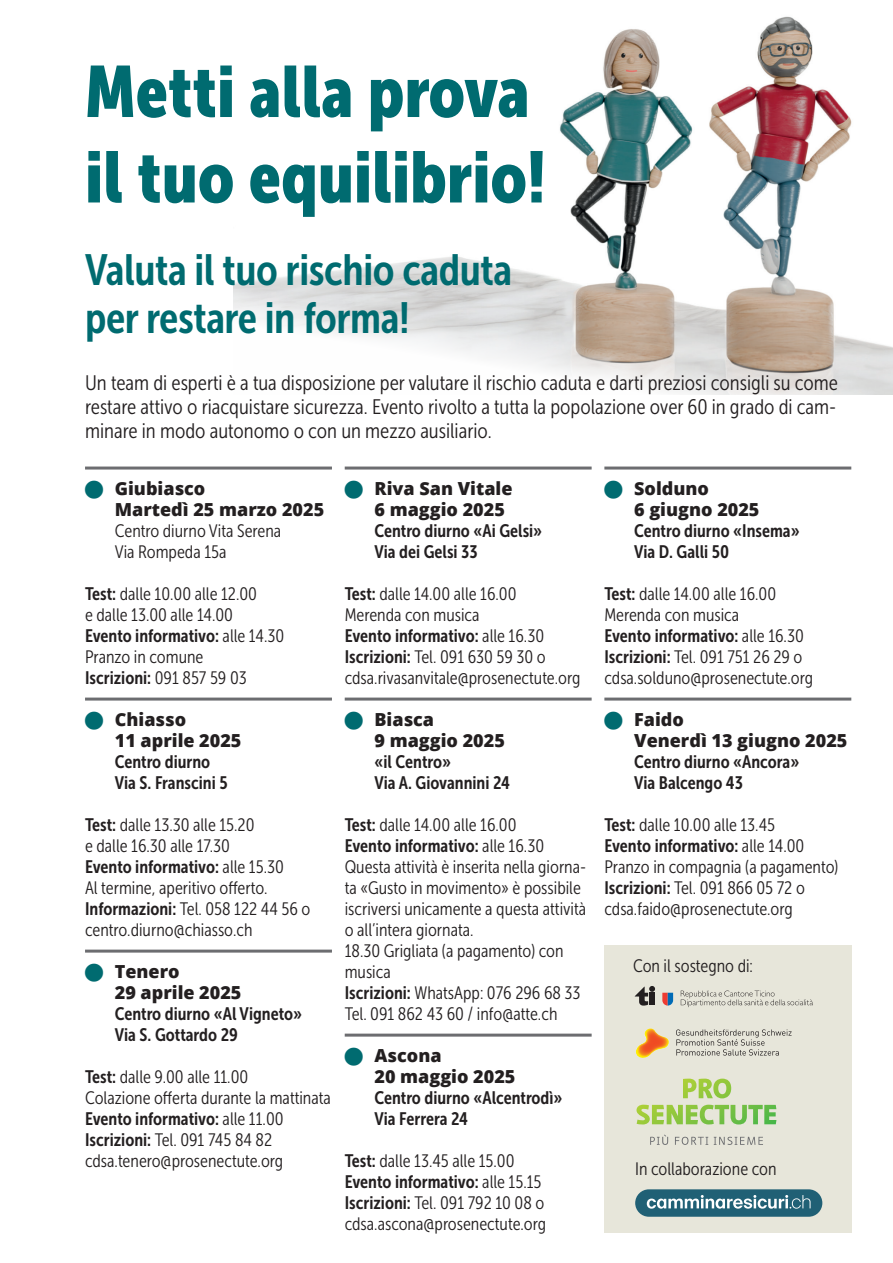
<style>
.page{position:relative;width:893px;height:1263px;background:#fff}
.page>*{position:absolute;margin:0;border:0;box-sizing:border-box;transform-origin:0 0}
.t1{font:72px/85.5px "Museo Sans Cond 900";color:#006b70}
.t2{font:43.5px/48px "Museo Sans Cond 700";letter-spacing:-.01em;color:#006b70}
.t3{font:21px/24px "Museo Sans Cond 300";color:#231f20;text-align:justify}
.t4{font:18px/21px "Museo Sans Cond 300";color:#231f20}
.t5{font:18px/21px "Museo Sans Cond 700";color:#231f20}
.t6{font:800 18px/21px "Open Sans";color:#231f20}
.s1{font-family:"Museo Sans Cond 700"}
.s2{font-family:"Museo Sans Cond 300"}
</style>
<div class="page">
<img style="left:234px;top:16px;width:659px;height:378px">
<hr style="left:85px;top:466px;width:247px;height:3px;background:#6c6d70">
<hr style="left:85px;top:697px;width:247px;height:3px;background:#6c6d70">
<hr style="left:85px;top:949px;width:247px;height:3px;background:#6c6d70">
<hr style="left:345px;top:466px;width:247px;height:3px;background:#6c6d70">
<hr style="left:345px;top:697px;width:247px;height:3px;background:#6c6d70">
<hr style="left:345px;top:1033px;width:247px;height:3px;background:#6c6d70">
<hr style="left:604px;top:466px;width:247px;height:3px;background:#6c6d70">
<hr style="left:604px;top:697px;width:247px;height:3px;background:#6c6d70">
<div style="left:604px;top:945px;width:247px;height:288px;background:#e7e6da"></div>
<svg style="left:636px;top:1078px;width:140px;height:46px"></svg>
<svg style="left:650px;top:1134px;width:18px;height:11px"></svg>
<svg style="left:675px;top:1137px;width:33px;height:8px"></svg>
<svg style="left:714px;top:1137px;width:49px;height:8px"></svg>
<svg style="left:662px;top:993px;width:11px;height:12px"></svg>
<svg style="left:635px;top:986px;width:20px;height:19px"></svg>
<svg style="left:681px;top:990px;width:132px;height:17px"></svg>
<img style="left:636px;top:1028px;width:33px;height:30px">
<svg style="left:676px;top:1029px;width:116px;height:26px"></svg>
<div style="left:635px;top:1189px;width:187px;height:28px;background:#206075;border-radius:14px"></div>
<svg style="left:647px;top:1195px;width:163px;height:13px"></svg>
<h1 class="t1" style="left:85px;top:49px;width:463px">Metti alla prova il tuo equilibrio!</h1>
<h2 class="t2" style="left:85px;top:246px;width:429px">Valuta il tuo rischio caduta per restare in forma!</h2>
<p class="t3" style="left:85px;top:371px;width:755px">Un team di esperti è a tua disposizione per valutare il rischio caduta e darti preziosi consigli su come restare attivo o riacquistare sicurezza. Evento rivolto a tutta la popolazione over 60 in grado di cam&shy;minare in modo autonomo o con un mezzo ausiliario.</p>
<p class="t6" style="left:115px;top:477px;width:211px">Giubiasco<br>Martedì 25 marzo 2025</p>
<p class="t4" style="left:115px;top:520px;width:168px">Centro diurno Vita Serena<br>Via Rompeda 15a</p>
<p class="t4" style="left:85px;top:583px;width:174px"><span class="s1">Test:</span> dalle 10.00 alle 12.00 e dalle 13.00 alle 14.00</p>
<p class="t5" style="left:85px;top:625px;width:201px">Evento informativo: <span class="s2">alle 14.30</span></p>
<p class="t4" style="left:85px;top:647px;width:120px">Pranzo in comune</p>
<p class="t5" style="left:85px;top:667px;width:163px">Iscrizioni: <span class="s2">091 857 59 03</span></p>
<p class="t6" style="left:115px;top:708px;width:128px">Chiasso<br>11 aprile 2025</p>
<p class="t5" style="left:115px;top:751px;width:114px">Centro diurno<br>Via S. Franscini 5</p>
<p class="t4" style="left:85px;top:815px;width:171px"><span class="s1">Test:</span> dalle 13.30 alle 15.20 e dalle 16.30 alle 17.30</p>
<p class="t5" style="left:85px;top:856px;width:200px">Evento informativo: <span class="s2">alle 15.30</span></p>
<p class="t4" style="left:85px;top:878px;width:227px">Al termine, aperitivo offerto.<br><span class="s1">Informazioni:</span> Tel. 058 122 44 56 o centro.diurno@chiasso.ch</p>
<p class="t6" style="left:115px;top:960px;width:128px">Tenero<br>29 aprile 2025</p>
<p class="t5" style="left:115px;top:1003px;width:189px">Centro diurno «Al Vigneto»<br>Via S. Gottardo 29</p>
<p class="t4" style="left:85px;top:1067px;width:247px"><span class="s1">Test:</span> dalle 9.00 alle 11.00<br>Colazione offerta durante la mattinata</p>
<p class="t5" style="left:85px;top:1108px;width:200px">Evento informativo: <span class="s2">alle 11.00</span></p>
<p class="t4" style="left:85px;top:1130px;width:200px"><span class="s1">Iscrizioni:</span> Tel. 091 745 84 82 cdsa.tenero@prosenectute.org</p>
<p class="t6" style="left:374px;top:477px;width:140px">Riva San Vitale<br>6 maggio 2025</p>
<p class="t5" style="left:374px;top:520px;width:169px">Centro diurno «Ai Gelsi»<br>Via dei Gelsi 33</p>
<p class="t4" style="left:345px;top:583px;width:173px"><span class="s1">Test:</span> dalle 14.00 alle 16.00<br>Merenda con musica</p>
<p class="t5" style="left:345px;top:625px;width:201px">Evento informativo: <span class="s2">alle 16.30</span></p>
<p class="t4" style="left:345px;top:647px;width:237px"><span class="s1">Iscrizioni:</span> Tel. 091 630 59 30 o cdsa.rivasanvitale@prosenectute.org</p>
<p class="t6" style="left:374px;top:708px;width:132px">Biasca<br>9 maggio 2025</p>
<p class="t5" style="left:374px;top:751px;width:137px">«il Centro»<br>Via A. Giovannini 24</p>
<p class="t4" style="left:345px;top:815px;width:173px"><span class="s1">Test:</span> dalle 14.00 alle 16.00</p>
<p class="t5" style="left:345px;top:835px;width:201px">Evento informativo: <span class="s2">alle 16.30</span></p>
<p class="t4" style="left:345px;top:857px;width:243px">Questa attività è inserita nella giorna&shy;ta «Gusto in movimento» è possibile iscriversi unicamente a questa attività o all’intera giornata.<br>18.30 Grigliata (a pagamento) con musica<br><span class="s1">Iscrizioni:</span> WhatsApp: 076 296 68 33<br>Tel. 091 862 43 60 / info@atte.ch</p>
<p class="t6" style="left:374px;top:1044px;width:142px">Ascona<br>20 maggio 2025</p>
<p class="t5" style="left:374px;top:1087px;width:189px">Centro diurno «Alcentrodì»<br>Via Ferrera 24</p>
<p class="t4" style="left:345px;top:1151px;width:171px"><span class="s1">Test:</span> dalle 13.45 alle 15.00</p>
<p class="t5" style="left:345px;top:1171px;width:198px">Evento informativo: <span class="s2">alle 15.15</span></p>
<p class="t4" style="left:345px;top:1193px;width:203px"><span class="s1">Iscrizioni:</span> Tel. 091 792 10 08 o cdsa.ascona@prosenectute.org</p>
<p class="t6" style="left:634px;top:477px;width:127px">Solduno<br>6 giugno 2025</p>
<p class="t5" style="left:634px;top:520px;width:167px">Centro diurno «Insema»<br>Via D. Galli 50</p>
<p class="t4" style="left:604px;top:583px;width:173px"><span class="s1">Test:</span> dalle 14.00 alle 16.00<br>Merenda con musica</p>
<p class="t5" style="left:604px;top:625px;width:201px">Evento informativo: <span class="s2">alle 16.30</span></p>
<p class="t4" style="left:604px;top:647px;width:210px"><span class="s1">Iscrizioni:</span> Tel. 091 751 26 29 o cdsa.solduno@prosenectute.org</p>
<p class="t6" style="left:634px;top:708px;width:215px">Faido<br>Venerdì 13 giugno 2025</p>
<p class="t5" style="left:634px;top:751px;width:167px">Centro diurno «Ancora»<br>Via Balcengo 43</p>
<p class="t4" style="left:604px;top:815px;width:172px"><span class="s1">Test:</span> dalle 10.00 alle 13.45</p>
<p class="t5" style="left:604px;top:835px;width:201px">Evento informativo: <span class="s2">alle 14.00</span></p>
<p class="t4" style="left:604px;top:857px;width:235px">Pranzo in compagnia (a pagamento)<br><span class="s1">Iscrizioni:</span> Tel. 091 866 05 72 o cdsa.faido@prosenectute.org</p>
<p class="t4" style="left:633px;top:956px;width:121px">Con il sostegno di:</p>
<p class="t4" style="left:635px;top:1158px;width:143px">In collaborazione con</p>
</div>
